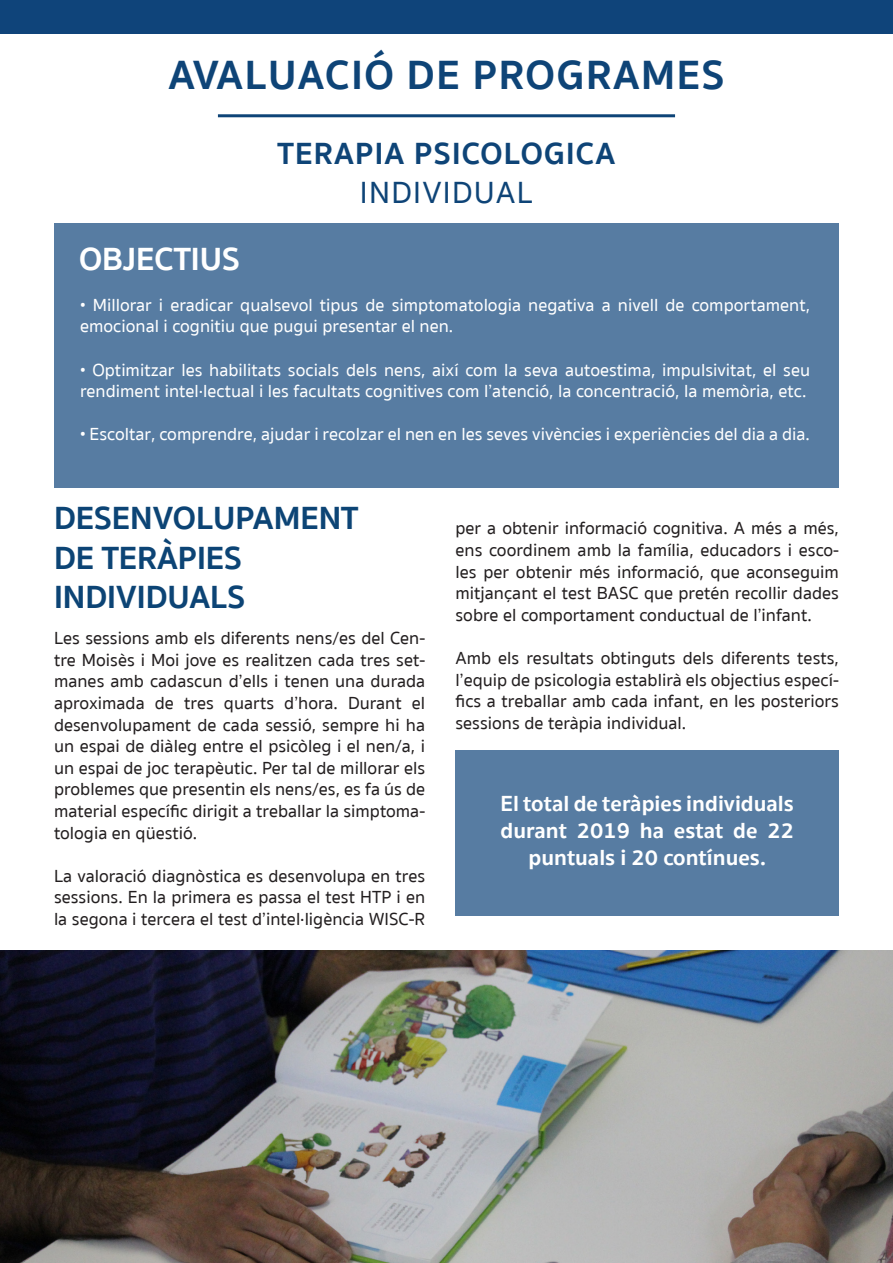
<style>
.page{position:relative;width:893px;height:1263px;background:#fff}
.page>*{position:absolute;margin:0;border:0;box-sizing:border-box;transform-origin:0 0}
.t1{font:700 42px "Sukhumvit Set";letter-spacing:.04em;color:#0e4477}
.t2{font:700 33px/39.6px "Sukhumvit Set";color:#0c4475}
.t3{font:700 33px "Sukhumvit Set";color:#fff}
.t4{font:700 31.5px "Sukhumvit Set";letter-spacing:.04em;color:#0e4477}
.t5{font:500 31.5px "Sukhumvit Set";letter-spacing:.04em;color:#0e4477}
.t6{font:700 22.5px/27px "Sukhumvit Set";color:#fff;text-align:center}
.t7{font:500 18px/21.6px "Sukhumvit Set";color:#231f20;text-align:justify}
.t8{font:500 18px/21.6px "Sukhumvit Set";color:#fff}
</style>
<div class="page">
<div style="left:0;top:0;width:893px;height:33px;background:#0f447a"></div>
<hr style="left:218px;top:114px;width:457px;height:3px;background:#0e4477">
<img style="left:0;top:950px;width:893px;height:313px">
<div style="left:54px;top:223px;width:785px;height:265px;background:#577ca2"></div>
<div style="left:455px;top:750px;width:384px;height:165px;background:#577ca2"></div>
<h1 class="t1" style="left:169px;top:42px;width:557px">AVALUACIÓ DE PROGRAMES</h1>
<h3 class="t4" style="left:278px;top:129px;width:339px">TERAPIA PSICOLOGICA</h3>
<h3 class="t5" style="left:360px;top:168px;width:174px">INDIVIDUAL</h3>
<h2 class="t3" style="left:79px;top:233px;width:162px">OBJECTIUS</h2>
<p class="t8" style="left:80px;top:294px;width:731px">• Millorar i eradicar qualsevol tipus de simptomatologia negativa a nivell de comportament, emocional i cognitiu que pugui presentar el nen.</p>
<p class="t8" style="left:80px;top:359px;width:731px">• Optimitzar les habilitats socials dels nens, així com la seva autoestima, impulsivitat, el seu rendiment intel·lectual i les facultats cognitives com l’atenció, la concentració, la memòria, etc.</p>
<p class="t8" style="left:80px;top:424px;width:731px">• Escoltar, comprendre, ajudar i recolzar el nen en les seves vivències i experiències del dia a dia.</p>
<h2 class="t2" style="left:54px;top:499px;width:306px">DESENVOLUPAMENT<br>DE TERÀPIES<br>INDIVIDUALS</h2>
<p class="t7" style="left:54px;top:628px;width:373px">Les sessions amb els diferents nens/es del Cen&shy;tre Moisès i Moi jove es realitzen cada tres set&shy;manes amb cadascun d’ells i tenen una durada aproximada de tres quarts d’hora. Durant el desenvolupament de cada sessió, sempre hi ha un espai de diàleg entre el psicòleg i el nen/a, i un espai de joc terapèutic. Per tal de millorar els problemes que presentin els nens/es, es fa ús de material específic dirigit a treballar la simptoma&shy;tologia en qüestió.</p>
<p class="t7" style="left:54px;top:865px;width:373px">La valoració diagnòstica es desenvolupa en tres sessions. En la primera es passa el test HTP i en la segona i tercera el test d’intel·ligència WISC-R</p>
<p class="t7" style="left:455px;top:518px;width:385px">per a obtenir informació cognitiva. A més a més, ens coordinem amb la família, educadors i esco&shy;les per obtenir més informació, que aconseguim mitjançant el test BASC que pretén recollir dades sobre el comportament conductual de l’infant.</p>
<p class="t7" style="left:455px;top:647px;width:385px">Amb els resultats obtinguts dels diferents tests, l’equip de psicologia establirà els objectius especí&shy;fics a treballar amb cada infant, en les posteriors sessions de teràpia individual.</p>
<p class="t6" style="left:500px;top:790px;width:295px">El total de teràpies individuals durant 2019 ha estat de 22 puntuals i 20 contínues.</p>
</div>
